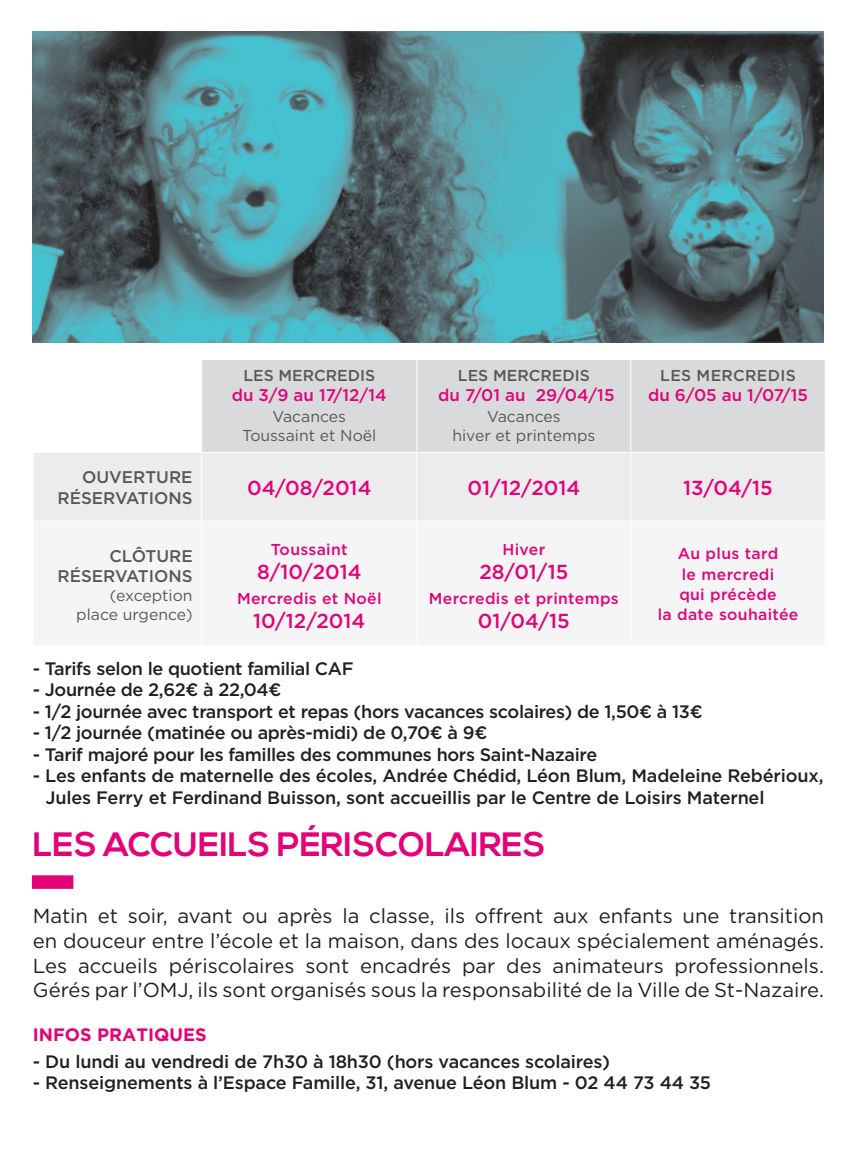
<style>
.page{position:relative;width:862px;height:1149px;background:#fff}
.page>*{position:absolute;margin:0;border:0;box-sizing:border-box;transform-origin:0 0}
.t1{font:700 33.75px "Nexa";color:#e40278}
.t2{font:20.25px/24.8px "Gotham";color:#231f20;text-align:justify}
.t3{font:500 20.25px "Gotham";color:#e40278}
.t4{font:500 18px/22.5px "Gotham";letter-spacing:-.015em;color:#231f20}
.t5{font:700 18px "Gotham";color:#e40278}
.t6{font:500 16.88px "Gotham";color:#e40278}
.t7{font:500 16.88px/20.2px "Gotham";color:#57585a}
.t8{font:500 15.75px/20.2px "Gotham";letter-spacing:.02em;color:#e40278;text-align:center}
.t9{font:15.75px/18.9px "Gotham";color:#57585a;text-align:center}
.t10{font:500 15.75px "Gotham";color:#57585a}
.t11{font:500 15.75px "Gotham";letter-spacing:.02em;color:#57585a}
</style>
<div class="page">
<div style="left:202px;top:360px;width:622px;height:92px;background:#d9dadc"></div>
<div style="left:34px;top:453px;width:790px;height:67px;background:#ececee"></div>
<hr style="left:416px;top:359px;width:1px;height:93px;background:#fff">
<hr style="left:630px;top:359px;width:1px;height:93px;background:#fff">
<hr style="left:201px;top:452px;width:1px;height:68px;background:#fff">
<hr style="left:416px;top:452px;width:1px;height:68px;background:#fff">
<hr style="left:630px;top:452px;width:1px;height:68px;background:#fff">
<img style="left:33px;top:32px;width:790px;height:310px">
<div style="left:32px;top:875px;width:41px;height:13px;background:#e40278"></div>
<p class="t10" style="left:243px;top:365px;width:131px">Les m ercredis</p>
<p class="t6" style="left:232px;top:384px;width:156px">du 3/9 au 17/12/14</p>
<p class="t9" style="left:242px;top:406px;width:136px">Vacances<br>Toussaint et Noël</p>
<p class="t10" style="left:457px;top:365px;width:131px">Les m ercredis</p>
<p class="t6" style="left:438px;top:384px;width:178px">du 7/01 au 29/04/15</p>
<p class="t9" style="left:452px;top:406px;width:144px">Vacances<br>hiver et printemps</p>
<p class="t11" style="left:660px;top:365px;width:135px">Les m ercredis</p>
<p class="t6" style="left:647px;top:384px;width:161px">du 6/05 au 1/07/15</p>
<p class="t7" style="left:57px;top:467px;width:137px;text-indent:25px">ouverture réservations</p>
<p class="t3" style="left:247px;top:474px;width:126px">04/08/2014</p>
<p class="t3" style="left:467px;top:474px;width:114px">01/12/2014</p>
<p class="t3" style="left:682px;top:474px;width:91px">13/04/15</p>
<p class="t7" style="left:57px;top:545px;width:137px;text-indent:52px">Clôture réservations</p>
<p class="t9" style="left:76px;top:585px;width:118px;text-align:right">(exception place urgence)</p>
<p class="t8" style="left:271px;top:538px;width:78px">Toussaint</p>
<p class="t3" style="left:257px;top:558px;width:106px">8/10/2014</p>
<p class="t8" style="left:237px;top:587px;width:146px">Mercredis et Noël</p>
<p class="t3" style="left:253px;top:607px;width:114px">10/12/2014</p>
<p class="t8" style="left:502px;top:538px;width:44px">Hiver</p>
<p class="t3" style="left:479px;top:558px;width:90px">28/01/15</p>
<p class="t8" style="left:428px;top:587px;width:191px">Mercredis et printemps</p>
<p class="t3" style="left:477px;top:607px;width:93px">01/04/15</p>
<p class="t8" style="left:657px;top:543px;width:142px">Au plus tard<br>le mercredi<br>qui précède<br>la date souhaitée</p>
<p class="t4" style="left:33px;top:657px;width:322px">- Tarifs selon le quotient familial CAF</p>
<p class="t4" style="left:33px;top:678px;width:250px">- Journée de 2,62€ à 22,04€</p>
<p class="t4" style="left:33px;top:699px;width:671px">- 1/2 journée avec transport et repas (hors vacances scolaires) de 1,50€ à 13€</p>
<p class="t4" style="left:33px;top:721px;width:455px">- 1/2 journée (matinée ou après-midi) de 0,70€ à 9€</p>
<p class="t4" style="left:33px;top:742px;width:565px">- Tarif majoré pour les familles des communes hors Saint-Nazaire</p>
<p class="t4" style="left:46px;top:763px;width:779px;text-indent:-13px">- Les enfants de maternelle des écoles, Andrée Chédid, Léon Blum, Madeleine Rebérioux,<br>Jules Ferry et Ferdinand Buisson, sont accueillis par le Centre de Loisirs Maternel</p>
<h1 class="t1" style="left:33px;top:824px;width:514px">LES ACCUEILS PÉRISCOLAIRES</h1>
<p class="t2" style="left:33px;top:902px;width:792px">Matin et soir, avant ou après la classe, ils offrent aux enfants une transition en douceur entre l’école et la maison, dans des locaux spécialement aménagés.<br>Les accueils périscolaires sont encadrés par des animateurs professionnels.<br>Gérés par l’OMJ, ils sont organisés sous la responsabilité de la Ville de St-Nazaire.</p>
<p class="t5" style="left:33px;top:1021px;width:162px">I NFOS PRATIQUES</p>
<p class="t4" style="left:33px;top:1049px;width:578px">- Du lundi au vendredi de 7h30 à 18h30 (hors vacances scolaires)</p>
<p class="t4" style="left:33px;top:1070px;width:679px">- Renseignements à l’Espace Famille, 31, avenue Léon Blum - 02 44 73 44 35</p>
</div>
